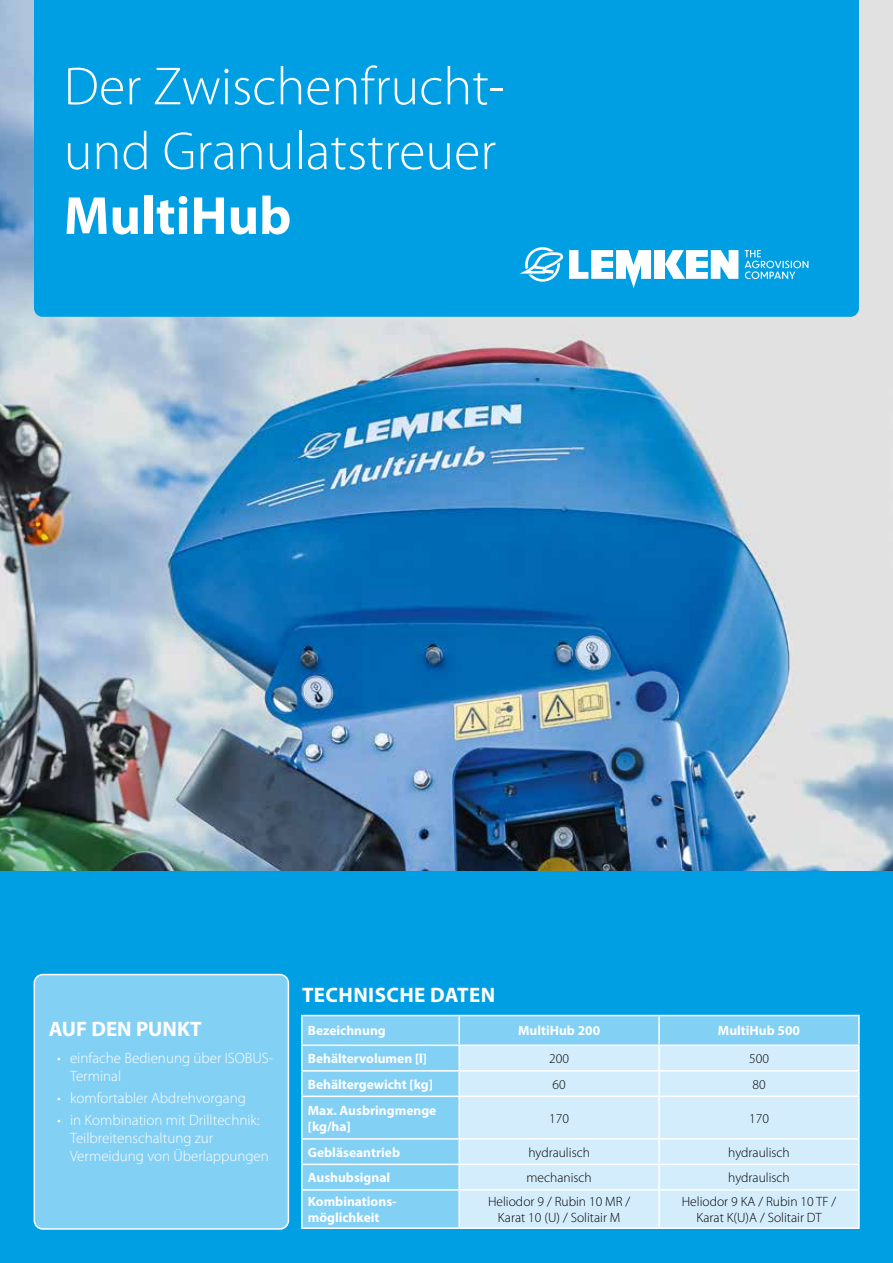
<style>
.page{position:relative;width:893px;height:1263px;background:#fff}
.page>*{position:absolute;margin:0;border:0;box-sizing:border-box;transform-origin:0 0}
.t1{font:300 54px/64.8px "Myriad Pro";color:#fff}
.t2{font:700 54px "Myriad Pro";color:#fff}
.t3{font:700 21px "Myriad Pro";letter-spacing:.02em;color:#fff}
.t4{font:700 21px "Myriad Pro";color:#fff}
.t5{font:300 15px/18px "Myriad Pro";color:#fff}
.t6{font:700 13.5px/16.2px "Myriad Pro";color:#fff}
.t7{font:300 13.5px/16.2px "Myriad Pro";color:#000;text-align:center}
</style>
<div class="page">
<img style="left:0;top:0;width:893px;height:872px">
<div style="left:0;top:872px;width:893px;height:391px;background:#009fe3"></div>
<div style="left:34px;top:0;width:825px;height:317px;background:#009fe3"></div>
<svg style="left:745px;top:250px;width:63px;height:29px"></svg>
<svg style="left:519px;top:247px;width:44px;height:35px"></svg>
<div style="left:654px;top:250px;width:11px;height:29px;background:#fff"></div>
<svg style="left:665px;top:250px;width:73px;height:29px"></svg>
<svg style="left:569px;top:250px;width:82px;height:38px"></svg>
<div style="left:303px;top:1016px;width:555px;height:211px;background:#83d0f5"></div>
<div style="left:460px;top:1046px;width:398px;height:181px;background:#d4edfc"></div>
<hr style="left:459px;top:1015px;width:200px;height:1px;background:#fff">
<hr style="left:659px;top:1015px;width:201px;height:1px;background:#fff">
<hr style="left:658px;top:1016px;width:2px;height:28px;background:#fff">
<hr style="left:301px;top:1046px;width:2px;height:24px;background:#fff">
<hr style="left:459px;top:1044px;width:200px;height:2px;background:#fff">
<hr style="left:458px;top:1046px;width:2px;height:24px;background:#fff">
<hr style="left:659px;top:1044px;width:201px;height:2px;background:#fff">
<hr style="left:658px;top:1046px;width:2px;height:24px;background:#fff">
<hr style="left:301px;top:1070px;width:158px;height:1px;background:#fff">
<hr style="left:301px;top:1071px;width:2px;height:24px;background:#fff">
<hr style="left:459px;top:1070px;width:200px;height:1px;background:#fff">
<hr style="left:458px;top:1071px;width:2px;height:24px;background:#fff">
<hr style="left:659px;top:1070px;width:201px;height:1px;background:#fff">
<hr style="left:658px;top:1071px;width:2px;height:24px;background:#fff">
<hr style="left:301px;top:1095px;width:158px;height:2px;background:#fff">
<hr style="left:301px;top:1097px;width:2px;height:41px;background:#fff">
<hr style="left:459px;top:1095px;width:200px;height:2px;background:#fff">
<hr style="left:458px;top:1097px;width:2px;height:41px;background:#fff">
<hr style="left:659px;top:1095px;width:201px;height:2px;background:#fff">
<hr style="left:658px;top:1097px;width:2px;height:41px;background:#fff">
<hr style="left:301px;top:1138px;width:158px;height:1px;background:#fff">
<hr style="left:301px;top:1139px;width:2px;height:24px;background:#fff">
<hr style="left:459px;top:1138px;width:200px;height:1px;background:#fff">
<hr style="left:458px;top:1139px;width:2px;height:24px;background:#fff">
<hr style="left:659px;top:1138px;width:201px;height:1px;background:#fff">
<hr style="left:658px;top:1139px;width:2px;height:24px;background:#fff">
<hr style="left:301px;top:1163px;width:158px;height:2px;background:#fff">
<hr style="left:301px;top:1165px;width:2px;height:24px;background:#fff">
<hr style="left:459px;top:1163px;width:200px;height:2px;background:#fff">
<hr style="left:458px;top:1165px;width:2px;height:24px;background:#fff">
<hr style="left:659px;top:1163px;width:201px;height:2px;background:#fff">
<hr style="left:658px;top:1165px;width:2px;height:24px;background:#fff">
<hr style="left:301px;top:1189px;width:158px;height:1px;background:#fff">
<hr style="left:301px;top:1190px;width:2px;height:37px;background:#fff">
<hr style="left:459px;top:1189px;width:200px;height:1px;background:#fff">
<hr style="left:458px;top:1190px;width:2px;height:37px;background:#fff">
<hr style="left:659px;top:1189px;width:201px;height:1px;background:#fff">
<hr style="left:658px;top:1190px;width:2px;height:37px;background:#fff">
<hr style="left:301px;top:1227px;width:158px;height:2px;background:#fff">
<hr style="left:459px;top:1227px;width:200px;height:2px;background:#fff">
<hr style="left:659px;top:1227px;width:201px;height:2px;background:#fff">
<hr style="left:858px;top:1016px;width:2px;height:28px;background:#fff">
<hr style="left:858px;top:1046px;width:2px;height:24px;background:#fff">
<hr style="left:858px;top:1071px;width:2px;height:24px;background:#fff">
<hr style="left:858px;top:1097px;width:2px;height:41px;background:#fff">
<hr style="left:858px;top:1139px;width:2px;height:24px;background:#fff">
<hr style="left:858px;top:1165px;width:2px;height:24px;background:#fff">
<hr style="left:858px;top:1190px;width:2px;height:37px;background:#fff">
<hr style="left:301px;top:1015px;width:158px;height:1px;background:#fff">
<hr style="left:301px;top:1016px;width:2px;height:28px;background:#fff">
<hr style="left:458px;top:1016px;width:2px;height:28px;background:#fff">
<hr style="left:301px;top:1044px;width:158px;height:2px;background:#fff">
<div style="left:34px;top:974px;width:254px;height:255px;background:#83d0f5;border-radius:9px"></div>
<div style="left:34px;top:974px;width:255px;height:256px;border:2px solid #fff;border-radius:9px"></div>
<h1 class="t1" style="left:64px;top:53px;width:442px">Der Zwischenfrucht&shy;und Granulatstreuer</h1>
<h1 class="t2" style="left:64px;top:180px;width:229px">MultiHub</h1>
<h2 class="t4" style="left:49px;top:1015px;width:154px">AUF DEN PUNKT</h2>
<p class="t5" style="left:70px;top:1049px;width:205px;text-indent:-13px">• einfache Bedienung über ISOBUS-<br>Terminal</p>
<p class="t5" style="left:57px;top:1089px;width:190px">• komfortabler Abdrehvorgang</p>
<p class="t5" style="left:70px;top:1111px;width:200px;text-indent:-13px">• in Kombination mit Drilltechnik:<br>Teilbreitenschaltung zur<br>Vermeidung von Überlappungen</p>
<h2 class="t3" style="left:302px;top:981px;width:195px">TECHNISCHE DATEN</h2>
<p class="t6" style="left:308px;top:1022px;width:80px">Bezeichnung</p>
<p class="t6" style="left:518px;top:1022px;width:84px">MultiHub 200</p>
<p class="t6" style="left:718px;top:1022px;width:84px">MultiHub 500</p>
<p class="t6" style="left:308px;top:1050px;width:121px">Behältervolumen [l]</p>
<p class="t7" style="left:549px;top:1050px;width:21px">200</p>
<p class="t7" style="left:749px;top:1050px;width:21px">500</p>
<p class="t6" style="left:308px;top:1075px;width:127px">Behältergewicht [kg]</p>
<p class="t7" style="left:553px;top:1076px;width:15px">60</p>
<p class="t7" style="left:752px;top:1076px;width:15px">80</p>
<p class="t6" style="left:308px;top:1101px;width:130px">Max. Ausbringmenge [kg/ha]</p>
<p class="t7" style="left:549px;top:1110px;width:21px">170</p>
<p class="t7" style="left:749px;top:1110px;width:21px">170</p>
<p class="t6" style="left:308px;top:1143px;width:94px">Gebläseantrieb</p>
<p class="t7" style="left:528px;top:1144px;width:63px">hydraulisch</p>
<p class="t7" style="left:728px;top:1144px;width:63px">hydraulisch</p>
<p class="t6" style="left:308px;top:1169px;width:84px">Aushubsignal</p>
<p class="t7" style="left:526px;top:1169px;width:67px">mechanisch</p>
<p class="t7" style="left:728px;top:1169px;width:63px">hydraulisch</p>
<p class="t6" style="left:308px;top:1193px;width:90px">Kombinations&shy;möglichkeit</p>
<p class="t7" style="left:488px;top:1193px;width:144px">Heliodor 9 / Rubin 10 MR /<br>Karat 10 (U) / Solitair M</p>
<p class="t7" style="left:682px;top:1193px;width:156px">Heliodor 9 KA / Rubin 10 TF /<br>Karat K(U)A / Solitair DT</p>
</div>
